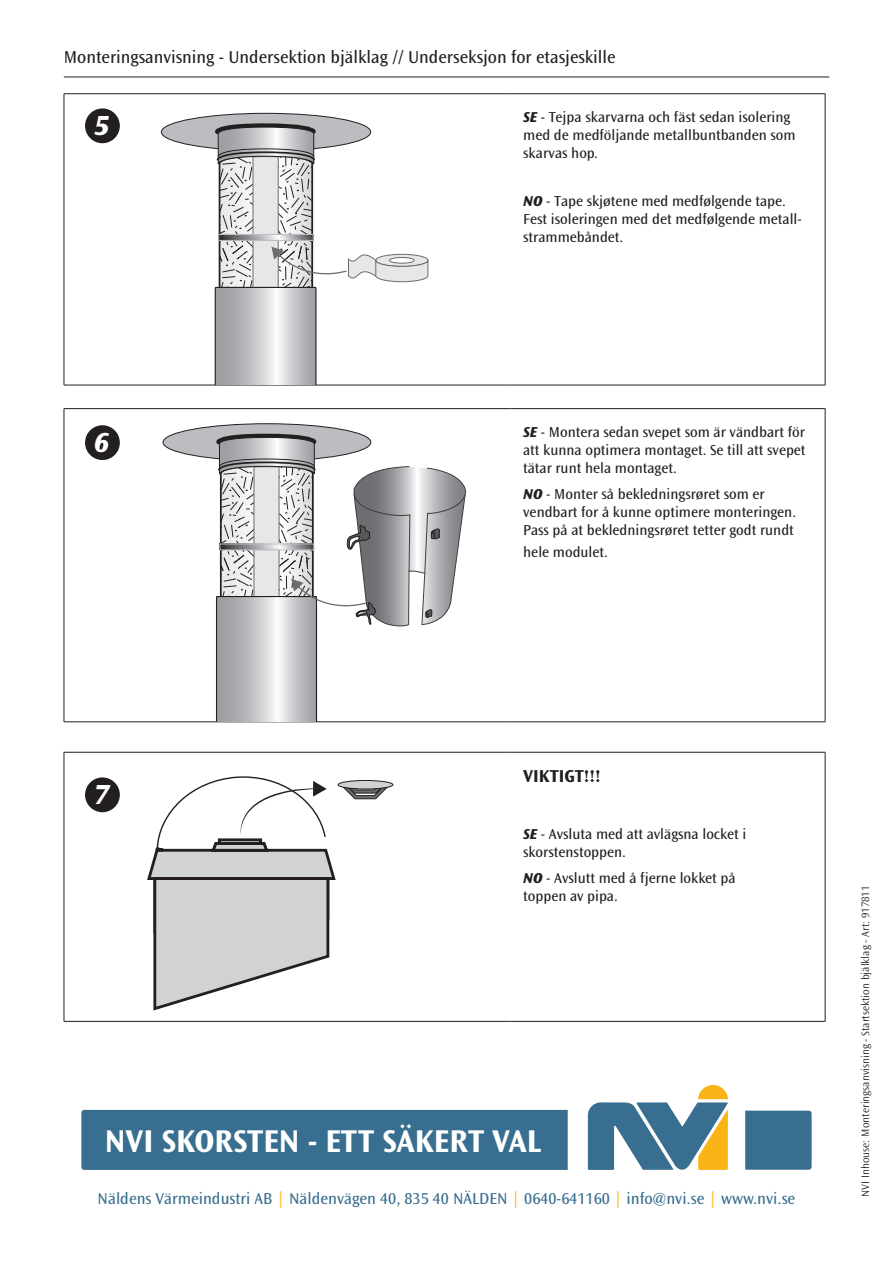
<style>
.page{position:relative;width:893px;height:1263px;background:#fff}
.page>*{position:absolute;margin:0;border:0;box-sizing:border-box;transform-origin:0 0}
.t1{font:700 32.85px "Ocean Sans Std";color:#fff}
.t2{font:italic 800 28.8px "Ocean Sans Std";color:#fff}
.t3{font:18px "Ocean Sans Std";color:#231f20}
.t4{font:700 18px "Ocean Sans Std";color:#231f20}
.Brödtext{font:16.5px "Ocean Sans Std";color:#386e8f}
.t5{font:15px/18px "Ocean Sans Std";color:#231f20}
.t6{font:300 11.25px "Ocean Sans Std";color:#231f20}
.s1{font-weight:800;font-style:italic}
.s2{color:#fbb416}
</style>
<div class="page">
<hr style="left:64px;top:77px;width:765px;height:1px;background:#231f20">
<hr style="left:64px;top:93px;width:446px;height:1px;background:#231f20">
<hr style="left:64px;top:94px;width:1px;height:291px;background:#231f20">
<hr style="left:510px;top:93px;width:315px;height:1px;background:#231f20">
<hr style="left:825px;top:94px;width:1px;height:291px;background:#231f20">
<hr style="left:64px;top:385px;width:446px;height:1px;background:#231f20">
<hr style="left:510px;top:385px;width:315px;height:1px;background:#231f20">
<div style="left:161px;top:113px;width:210px;height:38px;background:#bcbdc0;border-radius:50%"></div>
<svg style="left:210px;top:121px;width:218px;height:264px"></svg>
<hr style="left:64px;top:408px;width:446px;height:1px;background:#231f20">
<hr style="left:64px;top:409px;width:1px;height:313px;background:#231f20">
<hr style="left:510px;top:408px;width:315px;height:1px;background:#231f20">
<hr style="left:825px;top:409px;width:1px;height:313px;background:#231f20">
<hr style="left:64px;top:721px;width:446px;height:1px;background:#231f20">
<hr style="left:510px;top:721px;width:315px;height:1px;background:#231f20">
<div style="left:163px;top:424px;width:208px;height:37px;background:#bcbdc0;border-radius:50%"></div>
<svg style="left:212px;top:431px;width:254px;height:291px"></svg>
<hr style="left:64px;top:752px;width:446px;height:1px;background:#231f20">
<hr style="left:64px;top:752px;width:1px;height:269px;background:#231f20">
<hr style="left:510px;top:752px;width:315px;height:1px;background:#231f20">
<hr style="left:825px;top:752px;width:1px;height:269px;background:#231f20">
<hr style="left:64px;top:1021px;width:446px;height:1px;background:#231f20">
<hr style="left:510px;top:1021px;width:315px;height:1px;background:#231f20">
<svg style="left:147px;top:776px;width:242px;height:235px"></svg>
<div style="left:338px;top:780px;width:55px;height:9px;background:#d1d2d4;border-radius:50%"></div>
<div style="left:338px;top:780px;width:55px;height:9px;border:1px solid #231f20;border-radius:50%"></div>
<div style="left:85px;top:108px;width:35px;height:35px;background:#231f20;border-radius:50%"></div>
<div style="left:85px;top:425px;width:35px;height:35px;background:#231f20;border-radius:50%"></div>
<div style="left:85px;top:777px;width:35px;height:35px;background:#231f20;border-radius:50%"></div>
<div style="left:81px;top:1109px;width:487px;height:61px;background:#386e8f"></div>
<div style="left:745px;top:1110px;width:67px;height:60px;background:#386e8f"></div>
<svg style="left:587px;top:1085px;width:141px;height:85px"></svg>
<p class="t3" style="left:64px;top:47px;width:553px">Monteringsanvisning - Undersektion bjälklag // Underseksjon for etasjeskille</p>
<p class="t2" style="left:94px;top:109px;width:17px">5</p>
<p class="t2" style="left:94px;top:426px;width:17px">6</p>
<p class="t5" style="left:523px;top:108px;width:274px"><span class="s1">SE</span> - Tejpa skarvarna och fäst sedan isolering med de medföljande metallbuntbanden som skarvas hop.</p>
<p class="t5" style="left:523px;top:192px;width:280px"><span class="s1">NO</span> - Tape skjøtene med medfølgende tape.<br>Fest isoleringen med det medfølgende metall&shy;strammebåndet.</p>
<p class="t5" style="left:523px;top:423px;width:284px;text-align:justify"><span class="s1">SE</span> - Montera sedan svepet som är vändbart för att kunna optimera montaget. Se till att svepet tätar runt hela montaget.</p>
<p class="t5" style="left:523px;top:485px;width:274px"><span class="s1">NO</span> - Monter så bekledningsrøret som er vendbart for å kunne optimere monteringen.<br>Pass på at bekledningsrøret tetter godt rundt</p>
<p class="t5" style="left:523px;top:543px;width:86px">hele modulet.</p>
<p class="t2" style="left:94px;top:778px;width:17px">7</p>
<p class="t4" style="left:523px;top:766px;width:79px">VIKTIGT!!!</p>
<p class="t5" style="left:523px;top:825px;width:224px"><span class="s1">SE</span> - Avsluta med att avlägsna locket i skorstenstoppen.</p>
<p class="t5" style="left:523px;top:870px;width:214px"><span class="s1">NO</span> - Avslutt med å fjerne lokket på toppen av pipa.</p>
<p class="t1" style="left:105px;top:1122px;width:438px">NVI SKORSTEN - ETT SÄKERT VAL</p>
<p class="Brödtext" style="left:98px;top:1189px;width:699px">Näldens Värmeindustri AB <span class="s2">|</span> Näldenvägen 40, 835 40 NÄLDEN <span class="s2">|</span> 0640-641160 <span class="s2">|</span> info@nvi.se <span class="s2">|</span> www.nvi.se</p>
<p class="t6" style="left:859px;top:1197px;width:313px;rotate:-90deg">NVI Inhouse: Monteringsanvisning - Startsektion bjälklag - Art: 917811</p>
</div>
